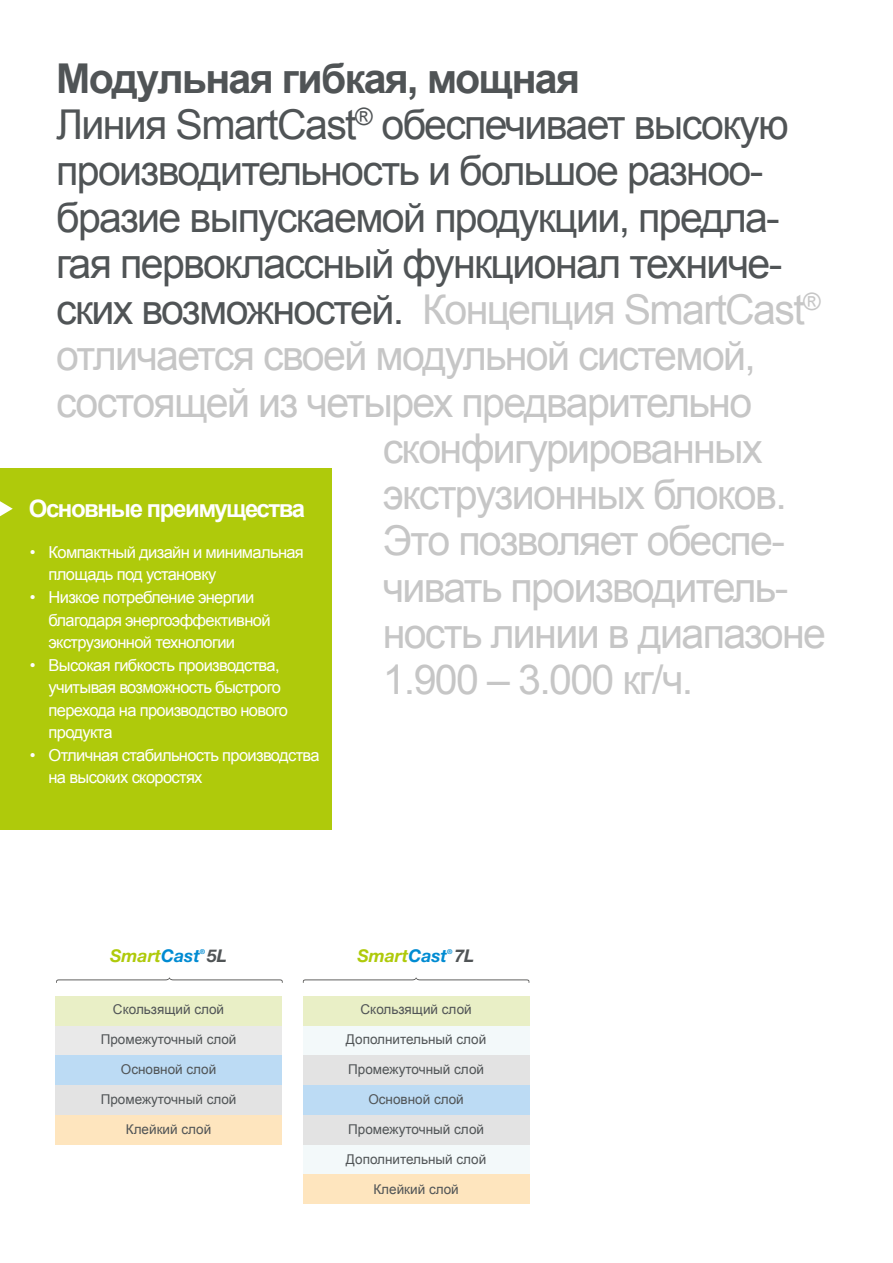
<style>
.page{position:relative;width:893px;height:1263px;background:#fff}
.page>*{position:absolute;margin:0;border:0;box-sizing:border-box;transform-origin:0 0}
.t1{font:41.1px "Arial";letter-spacing:-.04em;color:#c6c6c6}
.t2{font:41.1px "Arial";letter-spacing:-.04em;color:#505456}
.t3{font:700 41.1px "Arial";letter-spacing:-.04em;color:#505456}
.t4{font:700 24px "Arial";letter-spacing:-.06em;color:#fff}
.t5{font:italic 700 17.55px "Helvetica Neue LT Std";color:#afca0b}
.t6{font:16.5px/22.5px "Arial";letter-spacing:-.04em;color:#fff}
.t7{font:13.5px "Arial";color:#505456}
.t8{font:italic 700 6.75px "Helvetica Neue LT Std";color:#008bd2}
.s1{color:#505456}
.s2{color:#008bd2}
</style>
<div class="page">
<div style="left:0;top:468px;width:331px;height:361px;background:#afca0b"></div>
<svg style="left:0;top:501px;width:13px;height:15px"></svg>
<svg style="left:56px;top:978px;width:227px;height:5px"></svg>
<svg style="left:303px;top:978px;width:226px;height:5px"></svg>
<div style="left:303px;top:996px;width:226px;height:29px;background:#e9efc6"></div>
<div style="left:303px;top:1025px;width:226px;height:30px;background:#f3f9fa"></div>
<div style="left:303px;top:1055px;width:226px;height:30px;background:#e3e3e3"></div>
<div style="left:303px;top:1085px;width:226px;height:30px;background:#bcdbf4"></div>
<div style="left:303px;top:1115px;width:226px;height:30px;background:#e3e3e3"></div>
<div style="left:303px;top:1145px;width:226px;height:29px;background:#f3f9fa"></div>
<div style="left:303px;top:1174px;width:226px;height:30px;background:#fee5be"></div>
<div style="left:55px;top:996px;width:227px;height:29px;background:#e9efc6"></div>
<div style="left:55px;top:1025px;width:227px;height:30px;background:#e9e9e9"></div>
<div style="left:55px;top:1055px;width:227px;height:30px;background:#bcdbf4"></div>
<div style="left:55px;top:1085px;width:227px;height:30px;background:#e3e3e3"></div>
<div style="left:55px;top:1115px;width:227px;height:30px;background:#fee5be"></div>
<h1 class="t3" style="left:56px;top:51px;width:525px">Модульная гибкая, мощная</h1>
<h1 class="t2" style="left:56px;top:98px;width:734px">Линия SmartCast<sup>®</sup> обеспечивает высокую</h1>
<h1 class="t2" style="left:56px;top:144px;width:709px">производительность и большое разноо-</h1>
<h1 class="t2" style="left:56px;top:190px;width:725px">бразие выпускаемой продукции, предла-</h1>
<h1 class="t2" style="left:56px;top:236px;width:728px">гая первоклассный функционал техниче-</h1>
<h1 class="t1" style="left:56px;top:283px;width:766px"><span class="s1">ских возможностей.</span> Концепция SmartCast<sup>®</sup></h1>
<h1 class="t1" style="left:56px;top:329px;width:701px">отличается своей модульной системой,</h1>
<h1 class="t1" style="left:56px;top:375px;width:697px">состоящей из четырех предварительно</h1>
<h1 class="t1" style="left:383px;top:422px;width:381px">сконфигурированных</h1>
<h1 class="t1" style="left:383px;top:468px;width:406px">экструзионных блоков.</h1>
<h1 class="t1" style="left:383px;top:514px;width:404px">Это позволяет обеспе-</h1>
<h1 class="t1" style="left:383px;top:560px;width:407px">чивать производитель-</h1>
<h1 class="t1" style="left:383px;top:607px;width:445px">ность линии в диапазоне</h1>
<h1 class="t1" style="left:383px;top:653px;width:312px">1.900 – 3.000 кг/ч.</h1>
<h2 class="t4" style="left:29px;top:492px;width:278px">Основные преимущества</h2>
<p class="t6" style="left:49px;top:541px;width:257px;text-indent:-19px">• Компактный дизайн и минимальная площадь под установку</p>
<p class="t6" style="left:49px;top:586px;width:224px;text-indent:-19px">• Низкое потребление энергии благодаря энергоэффективной экструзионной технологии</p>
<p class="t6" style="left:49px;top:654px;width:241px;text-indent:-19px">• Высокая гибкость производства, учитывая возможность быстрого перехода на производство нового продукта</p>
<p class="t6" style="left:49px;top:744px;width:273px;text-indent:-19px">• Отличная стабильность производства на высоких скоростях</p>
<p class="t5" style="left:110px;top:945px;width:118px">Smart<span class="s2">Cast</span> <span class="s1">5L</span></p>
<p class="t8" style="left:200px;top:947px;width:7px">®</p>
<p class="t5" style="left:357px;top:945px;width:118px">Smart<span class="s2">Cast</span> <span class="s1">7L</span></p>
<p class="t8" style="left:447px;top:947px;width:7px">®</p>
<p class="t7" style="left:113px;top:1000px;width:113px">Скользящий слой</p>
<p class="t7" style="left:101px;top:1030px;width:137px">Промежуточный слой</p>
<p class="t7" style="left:121px;top:1060px;width:97px">Основной слой</p>
<p class="t7" style="left:101px;top:1090px;width:137px">Промежуточный слой</p>
<p class="t7" style="left:126px;top:1120px;width:87px">Клейкий слой</p>
<p class="t7" style="left:360px;top:1000px;width:113px">Скользящий слой</p>
<p class="t7" style="left:346px;top:1030px;width:142px">Дополнительный слой</p>
<p class="t7" style="left:348px;top:1060px;width:137px">Промежуточный слой</p>
<p class="t7" style="left:368px;top:1090px;width:97px">Основной слой</p>
<p class="t7" style="left:348px;top:1120px;width:137px">Промежуточный слой</p>
<p class="t7" style="left:346px;top:1150px;width:142px">Дополнительный слой</p>
<p class="t7" style="left:373px;top:1180px;width:87px">Клейкий слой</p>
</div>
